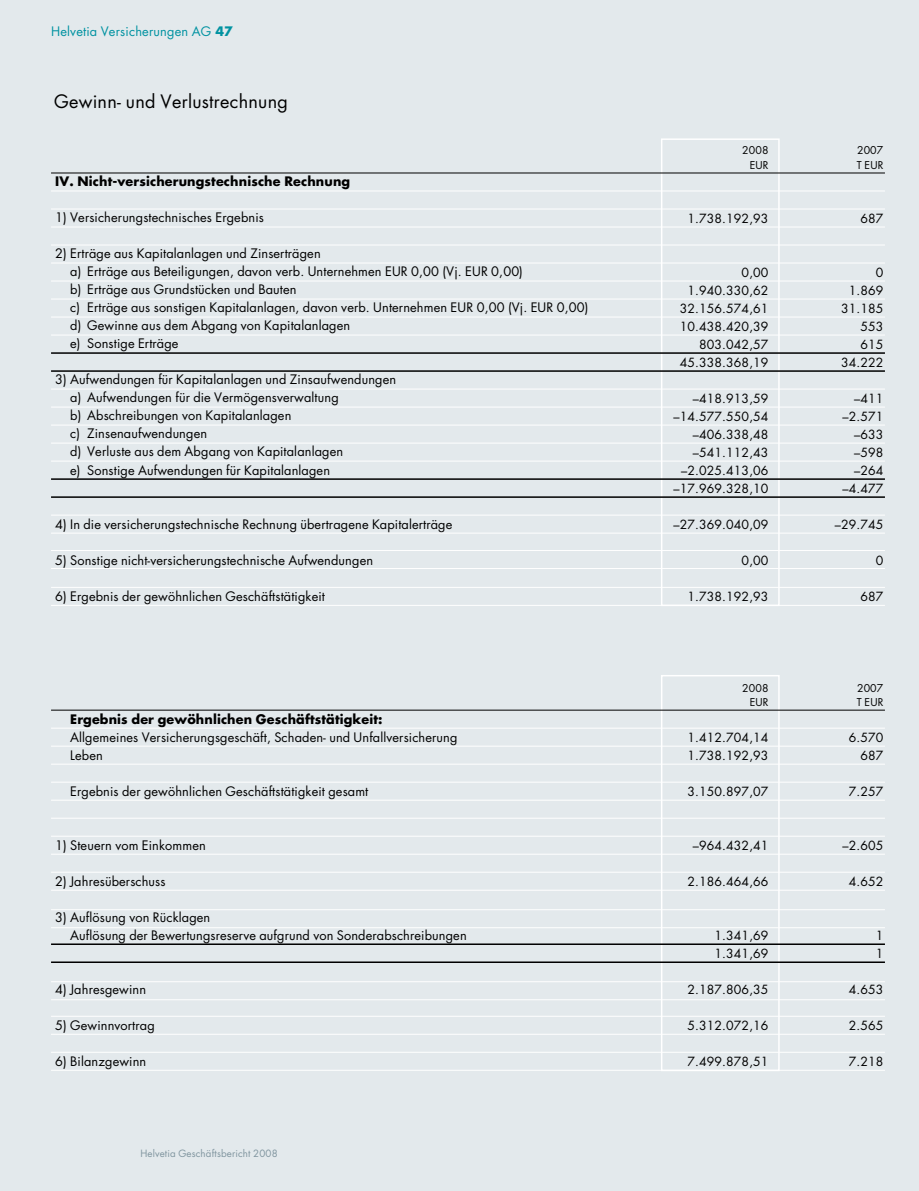
<style>
.page{position:relative;width:919px;height:1191px;background:#fff}
.page>*{position:absolute;margin:0;border:0;box-sizing:border-box;transform-origin:0 0}
.t1{font:18px "Futura LT";letter-spacing:.015em;color:#000}
.t2{font:12.75px/18px "Futura LT";letter-spacing:.01em;color:#000}
.t3{font:700 12.75px "Futura LT";letter-spacing:.01em;color:#000}
.t4{font:12.75px "Futura LT";letter-spacing:.015em;color:#0092a1}
.t5{font:12.3px/18px "Futura LT";letter-spacing:.01em;color:#000;text-align:right}
.t6{font:10.5px/14.2px "Futura LT";letter-spacing:.015em;color:#000;text-align:right}
.t7{font:9.75px "Futura LT";letter-spacing:.015em;color:#80959f}
.s1{font-weight:700}
</style>
<div class="page">
<div style="left:0;top:0;width:918px;height:1191px;background:#e3e9ec"></div>
<div style="left:661px;top:138px;width:118px;height:468px;border:2px solid #fff"></div>
<hr style="left:51px;top:173px;width:833px;height:1px;background:#000">
<hr style="left:51px;top:191px;width:833px;height:1px;background:#fff">
<hr style="left:51px;top:209px;width:833px;height:1px;background:#fff">
<hr style="left:51px;top:227px;width:833px;height:1px;background:#fff">
<hr style="left:51px;top:245px;width:833px;height:1px;background:#fff">
<hr style="left:51px;top:263px;width:833px;height:1px;background:#fff">
<hr style="left:51px;top:281px;width:833px;height:1px;background:#fff">
<hr style="left:51px;top:299px;width:833px;height:1px;background:#fff">
<hr style="left:51px;top:317px;width:833px;height:1px;background:#fff">
<hr style="left:51px;top:335px;width:833px;height:1px;background:#fff">
<hr style="left:51px;top:352px;width:833px;height:2px;background:#000">
<hr style="left:51px;top:370px;width:833px;height:2px;background:#000">
<hr style="left:51px;top:389px;width:833px;height:1px;background:#fff">
<hr style="left:51px;top:407px;width:833px;height:1px;background:#fff">
<hr style="left:51px;top:425px;width:833px;height:1px;background:#fff">
<hr style="left:51px;top:443px;width:833px;height:1px;background:#fff">
<hr style="left:51px;top:461px;width:833px;height:1px;background:#fff">
<hr style="left:51px;top:478px;width:833px;height:2px;background:#000">
<hr style="left:51px;top:496px;width:833px;height:2px;background:#000">
<hr style="left:51px;top:515px;width:833px;height:1px;background:#fff">
<hr style="left:51px;top:533px;width:833px;height:1px;background:#fff">
<hr style="left:51px;top:550px;width:833px;height:1px;background:#fff">
<hr style="left:51px;top:587px;width:833px;height:1px;background:#fff">
<hr style="left:51px;top:568px;width:833px;height:1px;background:#fff">
<hr style="left:51px;top:605px;width:833px;height:1px;background:#fff">
<div style="left:661px;top:675px;width:118px;height:396px;border:2px solid #fff"></div>
<hr style="left:51px;top:710px;width:833px;height:1px;background:#000">
<hr style="left:51px;top:728px;width:833px;height:1px;background:#fff">
<hr style="left:51px;top:746px;width:833px;height:1px;background:#fff">
<hr style="left:51px;top:764px;width:833px;height:1px;background:#fff">
<hr style="left:51px;top:782px;width:833px;height:1px;background:#fff">
<hr style="left:51px;top:800px;width:833px;height:1px;background:#fff">
<hr style="left:51px;top:818px;width:833px;height:1px;background:#fff">
<hr style="left:51px;top:836px;width:833px;height:1px;background:#fff">
<hr style="left:51px;top:854px;width:833px;height:1px;background:#fff">
<hr style="left:51px;top:872px;width:833px;height:1px;background:#fff">
<hr style="left:51px;top:890px;width:833px;height:1px;background:#fff">
<hr style="left:51px;top:909px;width:833px;height:1px;background:#fff">
<hr style="left:51px;top:927px;width:833px;height:1px;background:#fff">
<hr style="left:51px;top:943px;width:833px;height:2px;background:#000">
<hr style="left:51px;top:961px;width:833px;height:2px;background:#000">
<hr style="left:51px;top:981px;width:833px;height:1px;background:#fff">
<hr style="left:51px;top:999px;width:833px;height:1px;background:#fff">
<hr style="left:51px;top:1016px;width:833px;height:1px;background:#fff">
<hr style="left:51px;top:1034px;width:833px;height:1px;background:#fff">
<hr style="left:51px;top:1052px;width:833px;height:1px;background:#fff">
<hr style="left:51px;top:1070px;width:833px;height:1px;background:#fff">
<p class="t4" style="left:51px;top:23px;width:183px">Helvetia Versicherungen AG <span class="s1">47</span></p>
<h1 class="t1" style="left:54px;top:89px;width:235px">Gewinn- und Verlustrechnung</h1>
<p class="t3" style="left:55px;top:173px;width:296px">IV. Nicht-versicherungstechnische Rechnung</p>
<p class="t2" style="left:55px;top:209px;width:210px">1) Versicherungstechnisches Ergebnis</p>
<p class="t2" style="left:70px;top:245px;width:520px;text-indent:-15px">2) Erträge aus Kapitalanlagen und Zinserträgen<br>a) Erträge aus Beteiligungen, davon verb. Unternehmen EUR 0,00 (Vj. EUR 0,00)<br>b) Erträge aus Grundstücken und Bauten<br>c) Erträge aus sonstigen Kapitalanlagen, davon verb. Unternehmen EUR 0,00 (Vj. EUR 0,00) d) Gewinne aus dem Abgang von Kapitalanlagen<br>e) Sonstige Erträge</p>
<p class="t2" style="left:70px;top:371px;width:327px;text-indent:-15px">3) Aufwendungen für Kapitalanlagen und Zinsaufwendungen a) Aufwendungen für die Vermögensverwaltung<br>b) Abschreibungen von Kapitalanlagen<br>c) Zinsenaufwendungen<br>d) Verluste aus dem Abgang von Kapitalanlagen<br>e) Sonstige Aufwendungen für Kapitalanlagen</p>
<p class="t2" style="left:55px;top:515px;width:398px">4) In die versicherungstechnische Rechnung übertragene Kapitalerträge</p>
<p class="t2" style="left:55px;top:551px;width:319px">5) Sonstige nicht-versicherungstechnische Aufwendungen</p>
<p class="t2" style="left:55px;top:587px;width:271px">6) Ergebnis der gewöhnlichen Geschäftstätigkeit</p>
<p class="t3" style="left:70px;top:710px;width:314px">Ergebnis der gewöhnlichen Geschäftstätigkeit:</p>
<p class="t2" style="left:70px;top:728px;width:389px">Allgemeines Versicherungsgeschäft, Schaden- und Unfallversicherung<br>Leben</p>
<p class="t2" style="left:70px;top:782px;width:299px">Ergebnis der gewöhnlichen Geschäftstätigkeit gesamt</p>
<p class="t2" style="left:55px;top:836px;width:152px">1) Steuern vom Einkommen</p>
<p class="t2" style="left:55px;top:872px;width:112px">2) Jahresüberschuss</p>
<p class="t2" style="left:70px;top:908px;width:398px;text-indent:-15px">3) Auflösung von Rücklagen<br>Auflösung der Bewertungsreserve aufgrund von Sonderabschreibungen</p>
<p class="t2" style="left:55px;top:980px;width:92px">4) Jahresgewinn</p>
<p class="t2" style="left:55px;top:1016px;width:101px">5) Gewinnvortrag</p>
<p class="t2" style="left:55px;top:1052px;width:92px">6) Bilanzgewinn</p>
<p class="t7" style="left:140px;top:1147px;width:139px">Helvetia Geschäftsbericht 2008</p>
<p class="t6" style="left:742px;top:143px;width:28px">2008<br>EUR</p>
<p class="t5" style="left:687px;top:209px;width:82px">1.738.192,93</p>
<p class="t5" style="left:679px;top:263px;width:90px">0,00<br>1.940.330,62<br>32.156.574,61<br>10.438.420,39<br>803.042,57<br>45.338.368,19</p>
<p class="t5" style="left:673px;top:389px;width:96px">–418.913,59 –14.577.550,54 –406.338,48 –541.112,43 –2.025.413,06 –17.969.328,10</p>
<p class="t5" style="left:673px;top:515px;width:96px">–27.369.040,09</p>
<p class="t5" style="left:741px;top:551px;width:28px">0,00</p>
<p class="t5" style="left:687px;top:587px;width:82px">1.738.192,93</p>
<p class="t6" style="left:742px;top:681px;width:28px">2008<br>EUR</p>
<p class="t5" style="left:687px;top:728px;width:82px;text-align:left">1.412.704,14<br>1.738.192,93</p>
<p class="t5" style="left:687px;top:782px;width:82px">3.150.897,07</p>
<p class="t5" style="left:692px;top:836px;width:77px">–964.432,41</p>
<p class="t5" style="left:687px;top:872px;width:82px">2.186.464,66</p>
<p class="t5" style="left:714px;top:926px;width:55px;text-align:left">1.341,69<br>1.341,69</p>
<p class="t5" style="left:687px;top:980px;width:82px">2.187.806,35</p>
<p class="t5" style="left:687px;top:1016px;width:82px">5.312.072,16</p>
<p class="t5" style="left:687px;top:1052px;width:82px">7.499.878,51</p>
<p class="t6" style="left:856px;top:143px;width:28px;text-align:left">2007<br>T EUR</p>
<p class="t5" style="left:860px;top:209px;width:24px">687</p>
<p class="t5" style="left:841px;top:263px;width:44px">0<br>1.869<br>31.185<br>553<br>615<br>34.222</p>
<p class="t5" style="left:842px;top:389px;width:42px">–411 –2.571 –633 –598 –264 –4.477</p>
<p class="t5" style="left:834px;top:515px;width:50px">–29.745</p>
<p class="t5" style="left:875px;top:551px;width:9px">0</p>
<p class="t5" style="left:860px;top:587px;width:24px">687</p>
<p class="t6" style="left:856px;top:681px;width:28px;text-align:left">2007<br>T EUR</p>
<p class="t5" style="left:848px;top:728px;width:36px">6.570<br>687</p>
<p class="t5" style="left:848px;top:782px;width:36px">7.257</p>
<p class="t5" style="left:842px;top:836px;width:42px">–2.605</p>
<p class="t5" style="left:848px;top:872px;width:36px">4.652</p>
<p class="t5" style="left:875px;top:926px;width:9px;text-align:left">1<br>1</p>
<p class="t5" style="left:848px;top:980px;width:36px">4.653</p>
<p class="t5" style="left:848px;top:1016px;width:36px">2.565</p>
<p class="t5" style="left:848px;top:1052px;width:36px">7.218</p>
</div>
